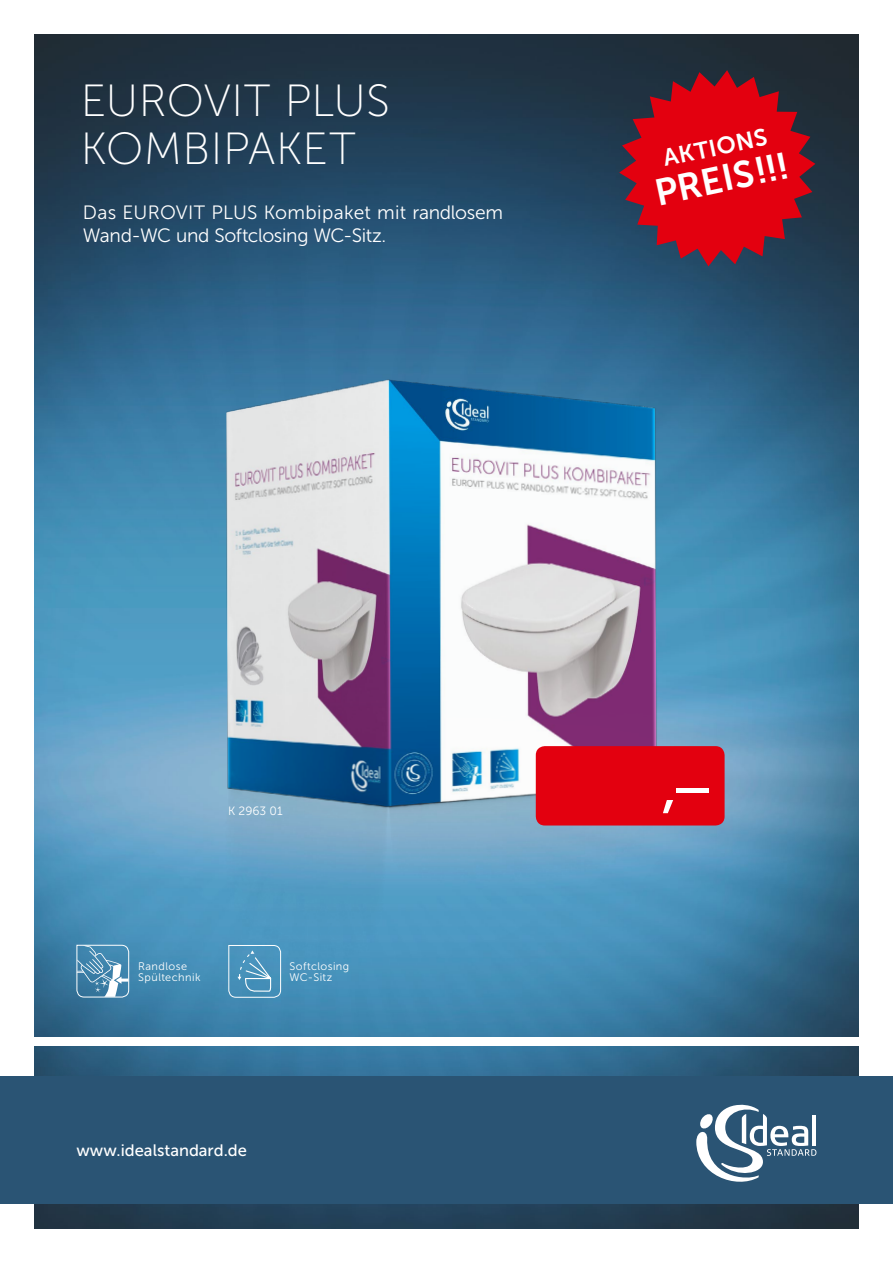
<style>
.page{position:relative;width:893px;height:1263px;background:#fff}
.page>*{position:absolute;margin:0;border:0;box-sizing:border-box;transform-origin:0 0}
.t1{font:45px/47.5px "Museo Sans 100";letter-spacing:.005em;color:#fff}
.t2{font:37.2px "Museo Sans 700";color:#fff}
.t3{font:23.7px "Museo Sans 700";color:#fff}
.t4{font:19.2px/23.1px "Museo Sans 300";letter-spacing:-.01em;color:#fff}
.t5{font:16.5px "Museo Sans 500";color:#fff}
.t6{font:12px "Museo Sans 300";color:#fff}
.t7{font:10.95px/10.9px "Museo Sans 300";letter-spacing:.035em;color:#fff}
</style>
<div class="page">
<img style="left:34px;top:34px;width:825px;height:1195px">
<img style="left:57px;top:274px;width:738px;height:708px">
<div style="left:0;top:1037px;width:893px;height:9px;background:#fff"></div>
<div style="left:0;top:1076px;width:893px;height:127px;background:#2a5474"></div>
<svg style="left:696px;top:1105px;width:120px;height:77px"></svg>
<div style="left:536px;top:746px;width:189px;height:79px;background:#e3000f;border-radius:9px"></div>
<svg style="left:663px;top:800px;width:10px;height:13px"></svg>
<div style="left:676px;top:788px;width:33px;height:5px;background:#fff"></div>
<svg style="left:228px;top:945px;width:53px;height:53px"></svg>
<svg style="left:76px;top:944px;width:53px;height:54px"></svg>
<svg style="left:619px;top:70px;width:196px;height:196px"></svg>
<h1 class="t1" style="left:81px;top:78px;width:311px">EUROVIT PLUS<br>KOMBIPAKET</h1>
<p class="t4" style="left:83px;top:201px;width:422px">Das EUROVIT PLUS Kombipaket mit randlosem<br>Wand-WC und Softclosing WC-Sitz.</p>
<p class="t3" style="left:661px;top:145px;width:107px;rotate:-12deg">AKTIONS</p>
<h2 class="t2" style="left:651px;top:173px;width:137px;rotate:-12deg">PREIS!!!</h2>
<p class="t6" style="left:228px;top:804px;width:56px">K 2963 01</p>
<p class="t7" style="left:138px;top:961px;width:64px">Randlose<br>Spültechnik</p>
<p class="t7" style="left:289px;top:961px;width:61px">Softclosing<br>WC-Sitz</p>
<p class="t5" style="left:77px;top:1141px;width:172px">www.idealstandard.de</p>
</div>
